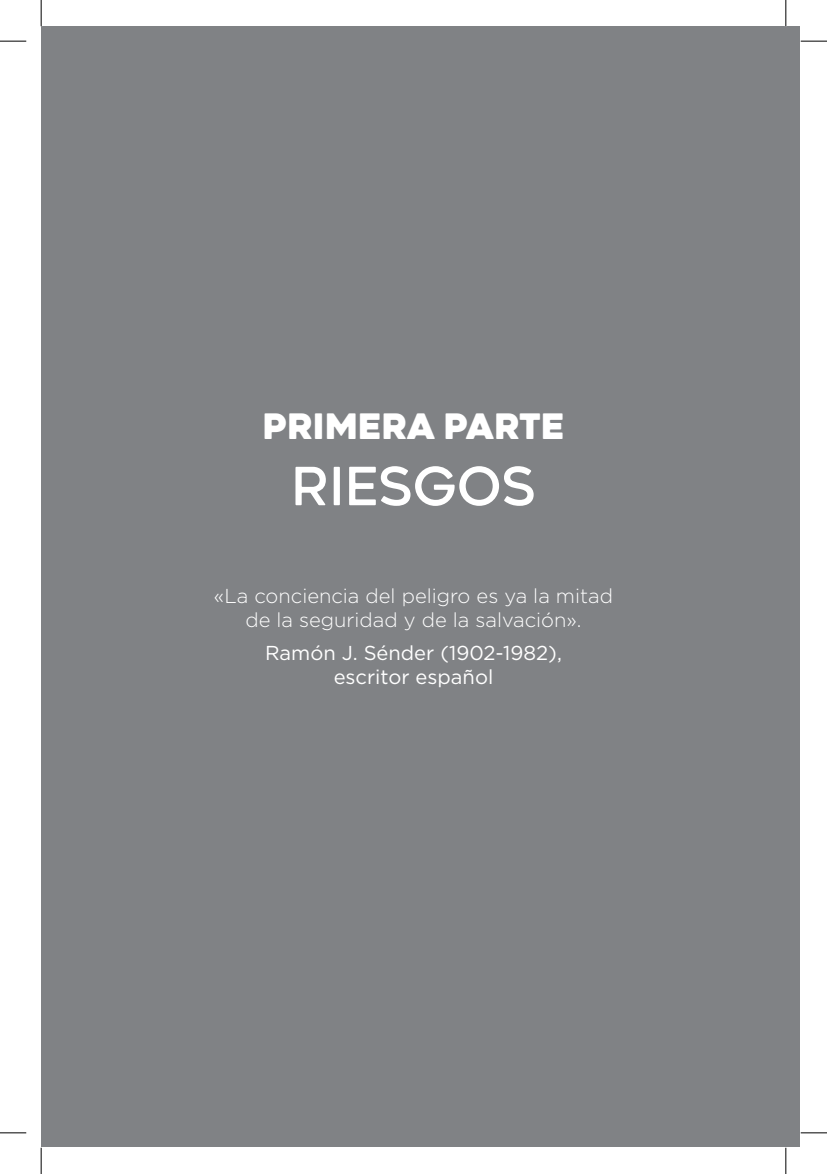
<style>
.page{position:relative;width:827px;height:1174px;background:#fff}
.page>*{position:absolute;margin:0;border:0;box-sizing:border-box;transform-origin:0 0}
.par{font:600 52.5px "Heavitas Neue";color:#fff}
.par-2{font:900 35px "Heavitas Neue";color:#fff}
.par-3{font:300 20.12px/23.6px "Gotham";color:#fff;text-align:center}
.par-4{font:20.12px/23.6px "Gotham";color:#fff;text-align:center}
</style>
<div class="page">
<div style="left:42px;top:27px;width:758px;height:1120px;background:#808285"></div>
<svg style="left:0;top:41px;width:26px;height:1px"></svg>
<svg style="left:800px;top:41px;width:26px;height:1px"></svg>
<svg style="left:0;top:1132px;width:26px;height:1px"></svg>
<svg style="left:800px;top:1132px;width:26px;height:1px"></svg>
<svg style="left:41px;top:0;width:1px;height:26px"></svg>
<svg style="left:41px;top:1147px;width:1px;height:27px"></svg>
<svg style="left:785px;top:0;width:1px;height:26px"></svg>
<svg style="left:785px;top:1147px;width:1px;height:27px"></svg>
<p class="par-2" style="left:262px;top:404px;width:303px">PRIMERA PARTE</p>
<p class="par" style="left:291px;top:453px;width:246px">RIESGOS</p>
<p class="par-3" style="left:214px;top:584px;width:400px">«La conciencia del peligro es ya la mitad de la seguridad y de la salvación».</p>
<p class="par-4" style="left:265px;top:641px;width:298px">Ramón J. Sénder (1902-1982), escritor español</p>
</div>
